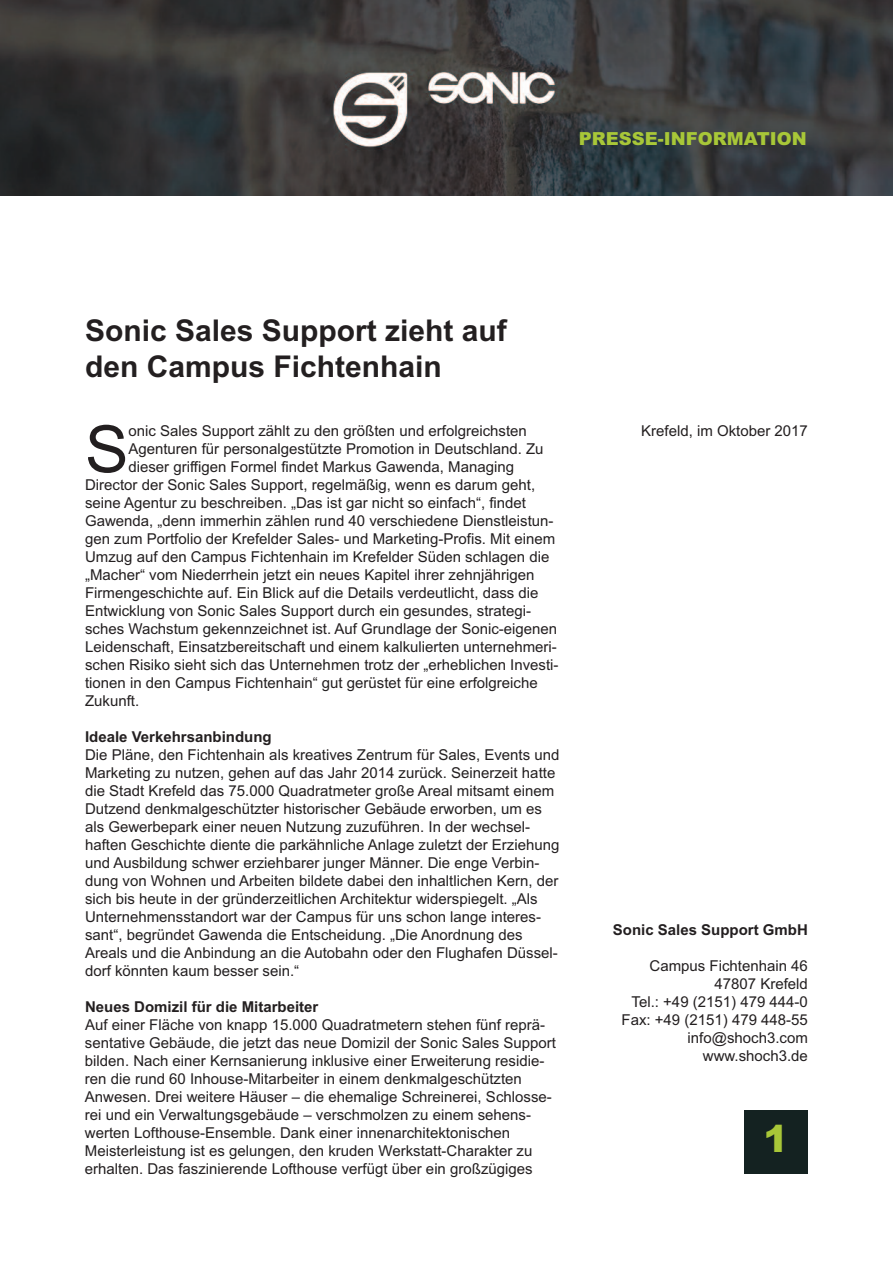
<style>
.page{position:relative;width:893px;height:1263px;background:#fff}
.page>*{position:absolute;margin:0;border:0;box-sizing:border-box;transform-origin:0 0}
.t1{font:65.25px "Arial";color:#231f20}
.t2{font:900 37.5px "Arial";color:#a8c738}
.t3{font:700 30px/36px "Arial";color:#231f20}
.t4{font:900 18px "Arial";color:#a8c738}
.t5{font:15px/18px "Arial";color:#231f20}
.t6{font:700 15px "Arial";color:#231f20}
.s1{font-weight:700}
</style>
<div class="page">
<img style="left:0;top:0;width:893px;height:196px">
<div style="left:744px;top:1110px;width:64px;height:64px;background:#142221"></div>
<p class="t4" style="left:579px;top:128px;width:229px">PRESSE-INFORMATION</p>
<p class="t3" style="left:85px;top:312px;width:423px">Sonic Sales Support zieht auf den Campus Fichtenhain</p>
<p class="t1" style="left:85px;top:411px;width:45px">S</p>
<p class="t5" style="left:128px;top:422px;width:400px">onic Sales Support zählt zu den größten und erfolgreichsten</p>
<p class="t5" style="left:128px;top:440px;width:417px">Agenturen für personalgestützte Promotion in Deutschland. Zu</p>
<p class="t5" style="left:128px;top:458px;width:387px">dieser griffigen Formel findet Markus Gawenda, Managing</p>
<p class="t5" style="left:85px;top:476px;width:452px">Director der Sonic Sales Support, regelmäßig, wenn es darum geht,</p>
<p class="t5" style="left:85px;top:494px;width:443px">seine Agentur zu beschreiben. „Das ist gar nicht so einfach“, findet</p>
<p class="t5" style="left:85px;top:512px;width:470px">Gawenda, „denn immerhin zählen rund 40 verschiedene Dienstleistun-</p>
<p class="t5" style="left:85px;top:530px;width:472px">gen zum Portfolio der Krefelder Sales- und Marketing-Profis. Mit einem</p>
<p class="t5" style="left:85px;top:548px;width:466px">Umzug auf den Campus Fichtenhain im Krefelder Süden schlagen die</p>
<p class="t5" style="left:85px;top:566px;width:451px">„Macher“ vom Niederrhein jetzt ein neues Kapitel ihrer zehnjährigen</p>
<p class="t5" style="left:85px;top:584px;width:455px">Firmengeschichte auf. Ein Blick auf die Details verdeutlicht, dass die</p>
<p class="t5" style="left:85px;top:602px;width:448px">Entwicklung von Sonic Sales Support durch ein gesundes, strategi-</p>
<p class="t5" style="left:85px;top:620px;width:474px">sches Wachstum gekennzeichnet ist. Auf Grundlage der Sonic-eigenen</p>
<p class="t5" style="left:85px;top:638px;width:473px">Leidenschaft, Einsatzbereitschaft und einem kalkulierten unternehmeri-</p>
<p class="t5" style="left:85px;top:656px;width:475px">schen Risiko sieht sich das Unternehmen trotz der „erheblichen Investi-</p>
<p class="t5" style="left:85px;top:674px;width:454px">tionen in den Campus Fichtenhain“ gut gerüstet für eine erfolgreiche</p>
<p class="t5" style="left:85px;top:692px;width:56px">Zukunft.</p>
<p class="t5" style="left:85px;top:728px;width:476px"><span class="s1">Ideale Verkehrsanbindung<br></span>Die Pläne, den Fichtenhain als kreatives Zentrum für Sales, Events und Marketing zu nutzen, gehen auf das Jahr 2014 zurück. Seinerzeit hatte die Stadt Krefeld das 75.000 Quadratmeter große Areal mitsamt einem Dutzend denkmalgeschützter historischer Gebäude erworben, um es als Gewerbepark einer neuen Nutzung zuzuführen. In der wechsel - haften Geschichte diente die parkähnliche Anlage zuletzt der Erziehung und Ausbildung schwer erziehbarer junger Männer. Die enge Verbin&shy;dung von Wohnen und Arbeiten bildete dabei den inhaltlichen Kern, der sich bis heute in der gründerzeitlichen Architektur widerspiegelt. „Als Unternehmensstandort war der Campus für uns schon lange interes&shy;sant“, begründet Gawenda die Entscheidung. „Die Anordnung des Areals und die Anbindung an die Autobahn oder den Flughafen Düssel&shy;dorf könnten kaum besser sein.“</p>
<p class="t5" style="left:85px;top:998px;width:473px"><span class="s1">Neues Domizil für die Mitarbeiter<br></span>Auf einer Fläche von knapp 15.000 Quadratmetern stehen fünf reprä&shy;sentative Gebäude, die jetzt das neue Domizil der Sonic Sales Support bilden. Nach einer Kernsanierung inklusive einer Erweiterung residie&shy;ren die rund 60 Inhouse-Mitarbeiter in einem denkmalgeschützten Anwesen. Drei weitere Häuser – die ehemalige Schreinerei, Schlosse&shy;rei und ein Verwaltungsgebäude – verschmolzen zu einem sehens - werten Lofthouse-Ensemble. Dank einer innenarchitektonischen Meisterleistung ist es gelungen, den kruden Werkstatt-Charakter zu erhalten. Das faszinierende Lofthouse verfügt über ein großzügiges</p>
<p class="t5" style="left:641px;top:422px;width:168px">Krefeld, im Oktober 2017</p>
<p class="t6" style="left:613px;top:921px;width:197px">Sonic Sales Support GmbH</p>
<p class="t5" style="left:621px;top:956px;width:188px;text-align:right">Campus Fichtenhain 46<br>47807 Krefeld<br>Tel.: +49 (2151) 479 444-0<br>Fax: +49 (2151) 479 448-55 info@shoch3.com www.shoch3.de</p>
<p class="t2" style="left:763px;top:1117px;width:27px">1</p>
</div>
